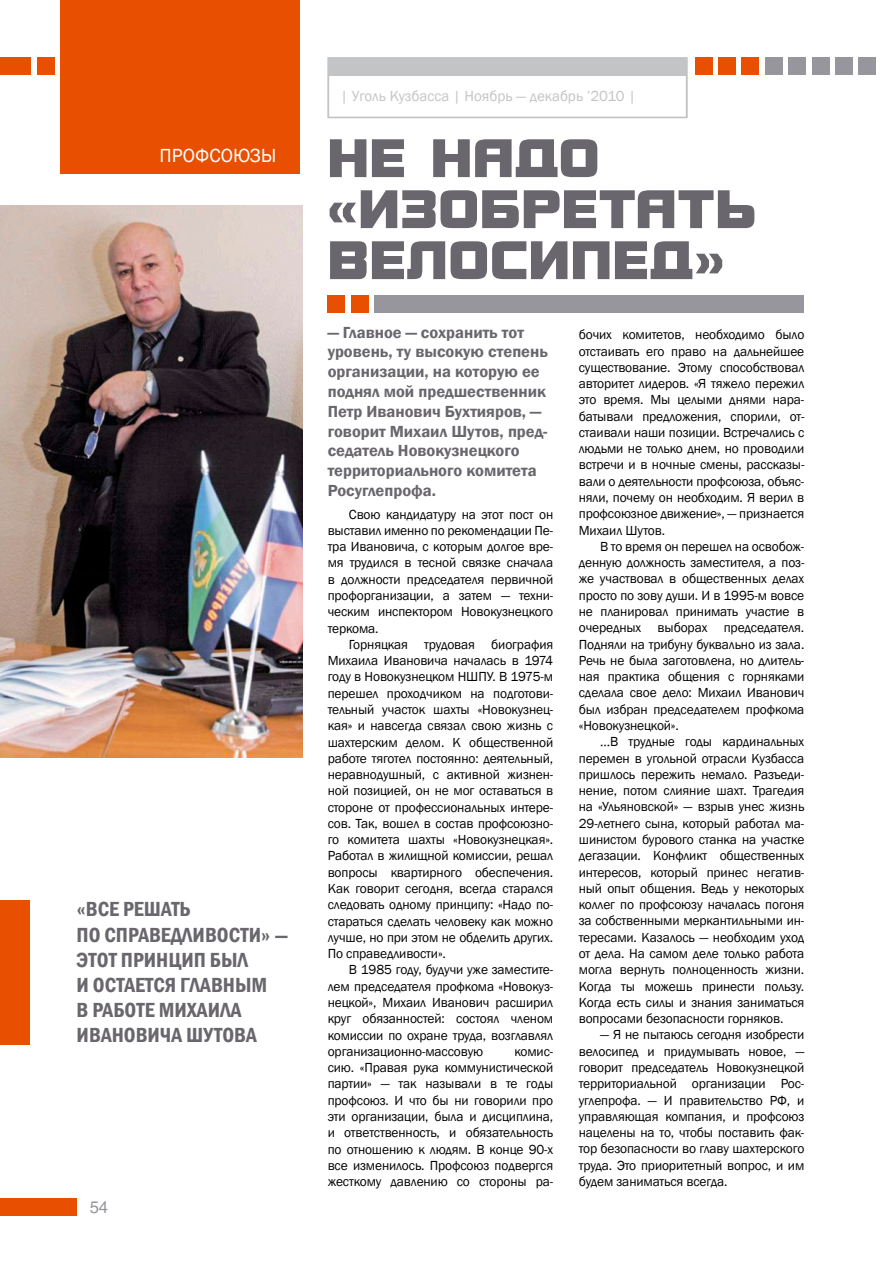
<style>
.page{position:relative;width:881px;height:1263px;background:#fff}
.page>*{position:absolute;margin:0;border:0;box-sizing:border-box;transform-origin:0 0}
.t1{font:600 condensed 21px/25.2px "Franklin Gothic";color:#69676d}
.t2{font:19.5px "Franklin Gothic";color:#fff}
.t3{font:600 16.5px/19.8px "Franklin Gothic";color:#69676d}
.t4{font:16.5px "Helios";color:#96969c}
.t5{font:15px "Franklin Gothic";color:#c3c4c6}
.t6{font:13.5px/16.4px "Franklin Gothic";letter-spacing:-.01em;color:#000;text-align:justify}
</style>
<div class="page">
<img style="left:0;top:205px;width:302px;height:553px">
<div style="left:0;top:900px;width:30px;height:144px;background:#e84f00"></div>
<svg style="left:330px;top:241px;width:392px;height:38px"></svg>
<svg style="left:329px;top:190px;width:425px;height:38px"></svg>
<svg style="left:330px;top:139px;width:267px;height:38px"></svg>
<div style="left:374px;top:295px;width:430px;height:17px;background:#96969c"></div>
<div style="left:351px;top:295px;width:17px;height:17px;background:#e84f00"></div>
<div style="left:327px;top:295px;width:17px;height:17px;background:#e84f00"></div>
<div style="left:60px;top:1px;width:240px;height:173px;background:#e84f00"></div>
<div style="left:327px;top:57px;width:360px;height:61px;background:#fff;border:2px solid #c3c4c6"></div>
<div style="left:858px;top:58px;width:17px;height:17px;background:#96969c"></div>
<div style="left:327px;top:59px;width:359px;height:17px;background:#c3c4c6"></div>
<div style="left:0;top:1198px;width:77px;height:17px;background:#e84f00"></div>
<div style="left:37px;top:58px;width:17px;height:17px;background:#e84f00"></div>
<div style="left:0;top:58px;width:30px;height:17px;background:#e84f00"></div>
<div style="left:835px;top:58px;width:17px;height:17px;background:#96969c"></div>
<div style="left:811px;top:58px;width:17px;height:17px;background:#96969c"></div>
<div style="left:788px;top:58px;width:17px;height:17px;background:#96969c"></div>
<div style="left:765px;top:58px;width:17px;height:17px;background:#96969c"></div>
<div style="left:741px;top:58px;width:17px;height:17px;background:#e84f00"></div>
<div style="left:718px;top:58px;width:17px;height:17px;background:#e84f00"></div>
<div style="left:694px;top:58px;width:17px;height:17px;background:#e84f00"></div>
<h2 class="t2" style="left:159px;top:143px;width:26px">Профсоюз</h2>
<h2 class="t2" style="left:261px;top:143px;width:17px">ы</h2>
<p class="t5" style="left:340px;top:87px;width:297px">| Уголь Кузбасса | Ноябрь — декабрь ’2010 |</p>
<h1 class="t1" style="left:77px;top:896px;width:213px">«Все решать<br>по справедливости» — этот принцип был<br>и остается главным<br>в работе М ихаила<br>Ивановича Шутова</h1>
<p class="t4" style="left:90px;top:1197px;width:20px">54</p>
<p class="t3" style="left:327px;top:322px;width:221px">— Главное — сохранить тот уровень, ту высокую степень организации, на которую ее поднял мой предшественник<br>Петр Иванович Бухтияров, — говорит Михаил Шутов, пред&shy;седатель Новокузнецкого территориального комитета<br>Росуглепрофа.</p>
<p class="t6" style="left:327px;top:506px;width:227px;text-indent:21px">Свою кандидатуру на этот пост он выставил именно по рекомендации Пе&shy;тра Ивановича, с которым долгое вре&shy;мя трудился в тесной связке сначала в должности председателя первичной профорганизации, а затем — техни&shy;ческим инспектором Новокузнецкого теркома.</p>
<p class="t6" style="left:327px;top:636px;width:227px;text-indent:21px">Горняцкая трудовая биография Михаила Ивановича началась в 1974 году в Новокузнецком НШПУ. В 1975-м перешел проходчиком на подготови&shy;тельный участок шахты «Новокузнец&shy;кая» и навсегда связал свою жизнь с шахтерским делом. К общественной работе тяготел постоянно: деятельный, неравнодушный, с активной жизнен&shy;ной позицией, он не мог оставаться в стороне от профессиональных интере&shy;сов. Так, вошел в состав профсоюзно&shy;го комитета шахты «Новокузнецкая».<br>Работал в жилищной комиссии, решал вопросы квартирного обеспечения.<br>Как говорит сегодня, всегда старался следовать одному принципу: «Надо по&shy;стараться сделать человеку как можно лучше, но при этом не обделить других.<br>По справедливости».</p>
<p class="t6" style="left:327px;top:962px;width:227px;text-indent:21px">В 1985 году, будучи уже заместите&shy;лем председателя профкома «Новокуз&shy;нецкой», Михаил Иванович расширил круг обязанностей: состоял членом комиссии по охране труда, возглавлял организационно-массовую</p>
<p class="t6" style="left:327px;top:1043px;width:227px;text-indent:187px">комис&shy;сию. «Правая рука коммунистической партии» — так называли в те годы профсоюз. И что бы ни говорили про эти организации, была и дисциплина, и ответственность, и обязательность по отношению к людям. В конце 90-х все изменилось. Профсоюз подвергся жесткому давлению со стороны ра-</p>
<p class="t6" style="left:578px;top:327px;width:227px">бочих комитетов, необходимо было отстаивать его право на дальнейшее существование. Этому способствовал авторитет лидеров. «Я тяжело пережил это время. Мы целыми днями нара&shy;батывали предложения, спорили, от&shy;стаивали наши позиции. Встречались с людьми не только днем, но проводили встречи и в ночные смены, рассказы&shy;вали о деятельности профсоюза, объяс&shy;няли, почему он необходим. Я верил в профсоюзное движение», — признается Михаил Шутов.</p>
<p class="t6" style="left:578px;top:538px;width:227px;text-indent:21px">В то время он перешел на освобож&shy;денную должность заместителя, а поз&shy;же участвовал в общественных делах просто по зову души. И в 1995-м вовсе не планировал принимать участие в очередных выборах председателя.<br>Подняли на трибуну буквально из зала.<br>Речь не была заготовлена, но длитель&shy;ная практика общения с горняками сделала свое дело: Михаил Иванович был избран председателем профкома «Новокузнецкой».</p>
<p class="t6" style="left:578px;top:734px;width:227px;text-indent:21px">…В трудные годы кардинальных перемен в угольной отрасли Кузбасса пришлось пережить немало. Разъеди&shy;нение, потом слияние шахт. Трагедия на «Ульяновской» — взрыв унес жизнь 29-летнего сына, который работал ма&shy;шинистом бурового станка на участке дегазации. Конфликт общественных интересов, который принес негатив&shy;ный опыт общения. Ведь у некоторых коллег по профсоюзу началась погоня за собственными меркантильными ин&shy;тересами. Казалось — необходим уход от дела. На самом деле только работа могла вернуть полноценность жизни.<br>Когда ты можешь принести пользу.<br>Когда есть силы и знания заниматься вопросами безопасности горняков.</p>
<p class="t6" style="left:578px;top:1027px;width:227px;text-indent:21px">— Я не пытаюсь сегодня изобрести велосипед и придумывать новое, — говорит председатель Новокузнецкой территориальной организации Рос&shy;углепрофа. — И правительство РФ, и управляющая компания, и профсоюз нацелены на то, чтобы поставить фак&shy;тор безопасности во главу шахтерского труда. Это приоритетный вопрос, и им будем заниматься всегда.</p>
</div>
